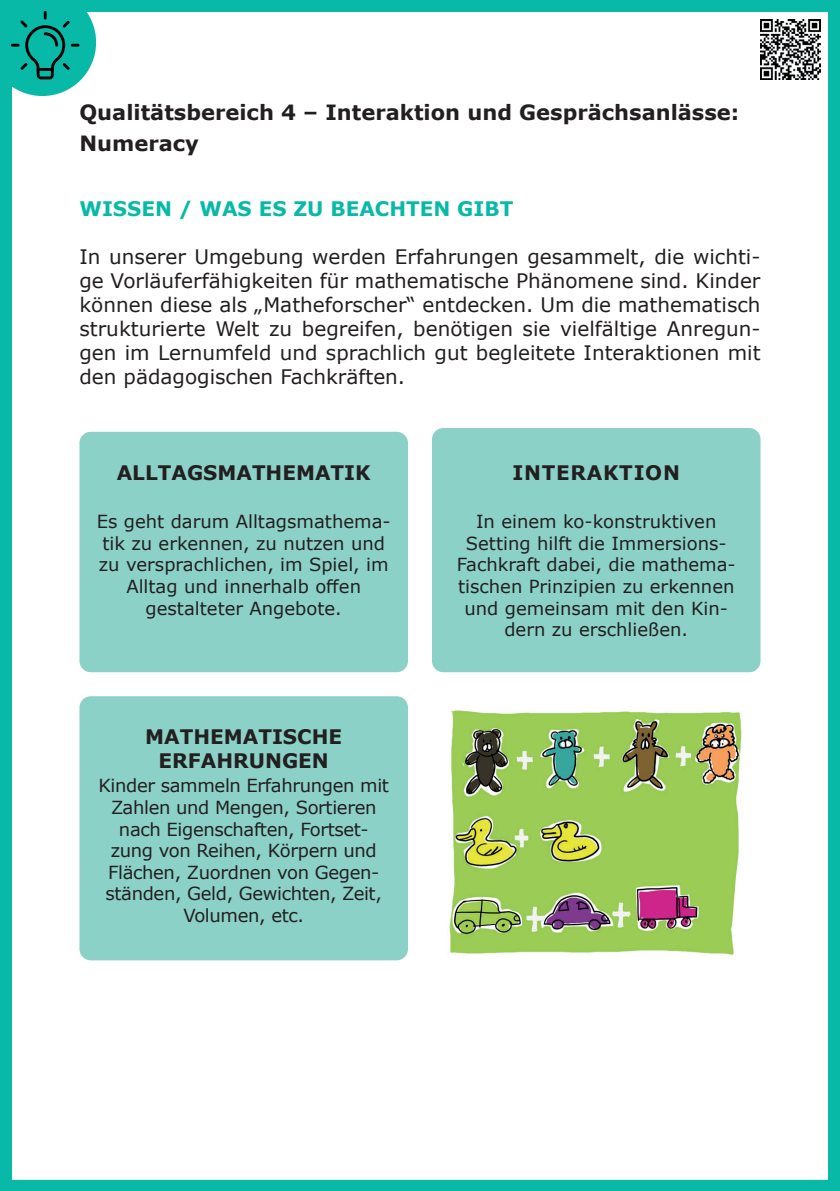
<style>
.page{position:relative;width:840px;height:1191px;background:#fff}
.page>*{position:absolute;margin:0;border:0;box-sizing:border-box;transform-origin:0 0}
.t1{font:700 21px "Verdana";color:#231f20}
.t2{font:20px/24px "Verdana";color:#231f20;text-align:justify}
.t3{font:700 20px/24px "Verdana";color:#231f20;text-align:center}
.t4{font:700 20px "Verdana";color:#08b9a7}
.t5{font:700 20px "Verdana";letter-spacing:.035em;color:#231f20}
.t6{font:18px/21.6px "Verdana";color:#231f20;text-align:center}
.t7{font:18px/21.6px "Verdana";letter-spacing:-.02em;color:#231f20;text-align:center}
</style>
<div class="page">
<div style="left:0;top:0;width:839px;height:1191px;border:12px solid #08b9a7"></div>
<svg style="left:0;top:0;width:96px;height:96px"></svg>
<div style="left:432px;top:428px;width:328px;height:244px;background:#8bd1c7;border-radius:11px"></div>
<div style="left:79px;top:432px;width:329px;height:240px;background:#8bd1c7;border-radius:11px"></div>
<div style="left:79px;top:696px;width:329px;height:264px;background:#8bd1c7;border-radius:11px"></div>
<img style="left:760px;top:19px;width:60px;height:60px">
<img style="left:449px;top:710px;width:293px;height:245px">
<p class="t1" style="left:79px;top:97px;width:661px">Qualitätsbereich 4 – Interaktion und Gesprächsanlässe:</p>
<p class="t1" style="left:79px;top:129px;width:121px">Numeracy</p>
<p class="t4" style="left:79px;top:195px;width:435px">WISSEN / WAS ES ZU BEACHTEN GIBT</p>
<p class="t2" style="left:79px;top:245px;width:682px">In unserer Umgebung werden Erfahrungen gesammelt, die wichti&shy;ge Vorläuferfähigkeiten für mathematische Phänomene sind. Kinder können diese als „Matheforscher“ entdecken. Um die mathematisch strukturierte Welt zu begreifen, benötigen sie vielfältige Anregun&shy;gen im Lernumfeld und sprachlich gut begleitete Interaktionen mit den pädagogischen Fachkräften.</p>
<p class="t3" style="left:117px;top:460px;width:255px">ALLTAGSMATHEMATIK</p>
<p class="t6" style="left:97px;top:510px;width:295px">Es geht darum Alltagsmathema&shy;tik zu erkennen, zu nutzen und zu versprachlichen, im Spiel, im<br>Alltag und innerhalb offen gestalteter Angebote.</p>
<p class="t3" style="left:145px;top:724px;width:198px">MATHEMATISCHE<br>ERFAHRUNGEN</p>
<p class="t7" style="left:98px;top:774px;width:292px">Kinder sammeln Erfahrungen mit<br>Zahlen und Mengen, Sortieren nach Eigenschaften, Fortset&shy;zung von Reihen, Körpern und<br>Flächen, Zuordnen von Gegen&shy;ständen, Geld, Gewichten, Zeit,<br>Volumen, etc.</p>
<p class="t5" style="left:512px;top:459px;width:169px">INTERAKTION</p>
<p class="t6" style="left:456px;top:510px;width:280px">In einem ko-konstruktiven<br>Setting hilft die Immersions-<br>Fachkraft dabei, die mathema&shy;tischen Prinzipien zu erkennen und gemeinsam mit den Kin&shy;dern zu erschließen.</p>
</div>
